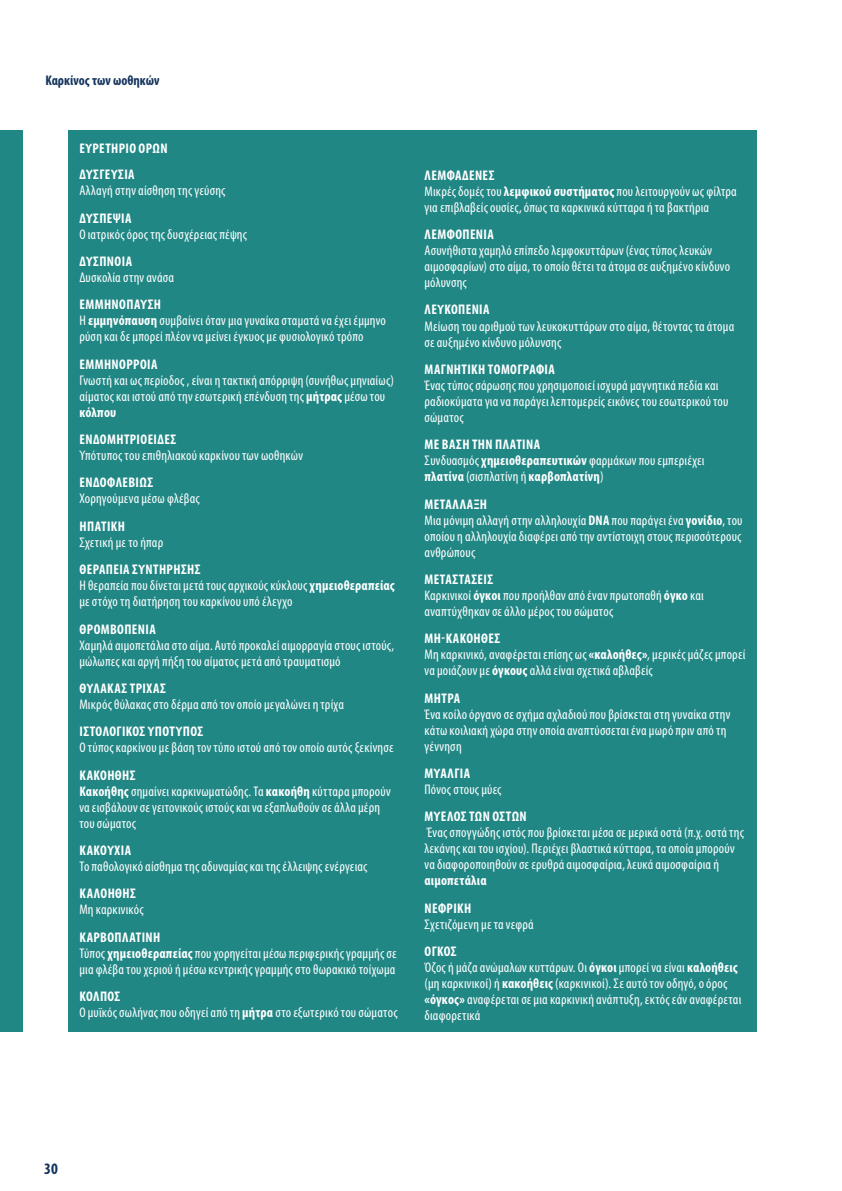
<style>
.page{position:relative;width:842px;height:1191px;background:#fff}
.page>*{position:absolute;margin:0;border:0;box-sizing:border-box;transform-origin:0 0}
.t1{font:700 condensed 16px "Myriad Pro";color:#14345d}
.t2{font:condensed 14px/16px "Myriad Pro";letter-spacing:.015em;color:#fff}
.t3{font:700 condensed 14px/16px "Myriad Pro";letter-spacing:.03em;color:#fff}
.t4{font:700 condensed 14px "Myriad Pro";color:#14345d}
.s1{font-weight:700}
.s2{font-weight:400}
</style>
<div class="page">
<div style="left:0;top:130px;width:23px;height:902px;background:#208785"></div>
<div style="left:68px;top:130px;width:689px;height:902px;background:#208785"></div>
<p class="t4" style="left:45px;top:72px;width:116px">Καρκίνος των ωοθηκών</p>
<p class="t3" style="left:80px;top:139px;width:8px">ευρετηριο</p>
<p class="t3" style="left:139px;top:139px;width:8px">ορων</p>
<p class="t3" style="left:80px;top:166px;width:57px">ΔΥΣΓΕΥΣΙΑ</p>
<p class="t2" style="left:79px;top:182px;width:148px">Αλλαγή στην αίσθηση της γεύσης</p>
<p class="t3" style="left:80px;top:210px;width:53px">ΔΥΣΠΕΨΙΑ</p>
<p class="t2" style="left:79px;top:226px;width:169px">Ο ιατρικός όρος της δυσχέρειας πέψης</p>
<p class="t3" style="left:80px;top:253px;width:54px">ΔΥΣΠΝΟΙΑ</p>
<p class="t2" style="left:79px;top:269px;width:96px">Δυσκολία στην ανάσα</p>
<p class="t2" style="left:79px;top:296px;width:308px"><span class="s1">ΕΜΜΗΝΟΠΑΥΣΗ<br></span>Η <span class="s1">εμμηνόπαυση</span> συμβαίνει όταν μια γυναίκα σταματά να έχει έμμηνο ρύση και δε μπορεί πλέον να μείνει έγκυος με φυσιολογικό τρόπο</p>
<p class="t3" style="left:80px;top:356px;width:80px">ΕΜΜΗΝΟΡΡΟΙΑ</p>
<p class="t2" style="left:79px;top:372px;width:316px">Γνωστή και ως περίοδος , είναι η τακτική απόρριψη (συνήθως μηνιαίως) αίματος και ιστού από την εσωτερική επένδυση της <span class="s1">μήτρας</span> μέσω του <span class="s1">κόλπου</span></p>
<p class="t3" style="left:80px;top:431px;width:98px">ΕΝΔΟΜΗΤΡΙΟΕΙΔΕΣ</p>
<p class="t2" style="left:79px;top:447px;width:225px">Υπότυπος του επιθηλιακού καρκίνου των ωοθηκών</p>
<p class="t3" style="left:80px;top:474px;width:75px">ΕΝΔΟΦΛΕΒΙΩΣ</p>
<p class="t2" style="left:79px;top:490px;width:122px">Χορηγούμενα μέσω φλέβας</p>
<p class="t3" style="left:80px;top:518px;width:47px">ΗΠΑΤΙΚΗ</p>
<p class="t2" style="left:79px;top:534px;width:85px">Σχετική με το ήπαρ</p>
<p class="t2" style="left:79px;top:561px;width:317px"><span class="s1">ΘΕΡΑΠΕΙΑ ΣΥΝΤΗΡΗΣΗΣ<br></span>Η θεραπεία που δίνεται μετά τους αρχικούς κύκλους <span class="s1">χημειοθεραπείας </span>με στόχο τη διατήρηση του καρκίνου υπό έλεγχο</p>
<p class="t3" style="left:80px;top:620px;width:78px">ΘΡΟΜΒΟΠΕΝΙΑ</p>
<p class="t2" style="left:79px;top:636px;width:316px">Χαμηλά αιμοπετάλια στο αίμα. Αυτό προκαλεί αιμορραγία στους ιστούς, μώλωπες και αργή πήξη του αίματος μετά από τραυματισμό</p>
<p class="t3" style="left:80px;top:680px;width:88px">ΘΥΛΑΚΑΣ ΤΡΙΧΑΣ</p>
<p class="t2" style="left:79px;top:696px;width:266px">Μικρός θύλακας στο δέρμα από τον οποίο μεγαλώνει η τρίχα</p>
<p class="t3" style="left:80px;top:723px;width:125px">ΙΣΤΟΛΟΓΙΚΟΣ ΥΠΟΤΥΠΟΣ</p>
<p class="t2" style="left:79px;top:739px;width:316px">Ο τύπος καρκίνου με βάση τον τύπο ιστού από τον οποίο αυτός ξεκίνησε</p>
<p class="t2" style="left:79px;top:767px;width:313px"><span class="s1">ΚΑΚΟΗΘΗΣ<br>Κακοήθης</span> σημαίνει καρκινωματώδης. Τα <span class="s1">κακοήθη</span> κύτταρα μπορούν να εισβάλουν σε γειτονικούς ιστούς και να εξαπλωθούν σε άλλα μέρη του σώματος</p>
<p class="t3" style="left:80px;top:842px;width:53px">ΚΑΚΟΥΧΙΑ</p>
<p class="t2" style="left:79px;top:858px;width:290px">Το παθολογικό αίσθημα της αδυναμίας και της έλλειψης ενέργειας</p>
<p class="t3" style="left:80px;top:885px;width:58px">ΚΑΛΟΗΘΗΣ</p>
<p class="t2" style="left:79px;top:901px;width:66px">Μη καρκινικός</p>
<p class="t2" style="left:79px;top:929px;width:319px"><span class="s1">ΚΑΡΒΟΠΛΑΤΙΝΗ<br></span>Τύπος <span class="s1">χημειοθεραπείας</span> που χορηγείται μέσω περιφερικής γραμμής σε μια φλέβα του χεριού ή μέσω κεντρικής γραμμής στο θωρακικό τοίχωμα</p>
<p class="t2" style="left:79px;top:988px;width:320px"><span class="s1">ΚΟΛΠΟΣ<br></span>Ο μυϊκός σωλήνας που οδηγεί από τη <span class="s1">μήτρα</span> στο εξωτερικό του σώματος</p>
<p class="t2" style="left:424px;top:167px;width:314px"><span class="s1">ΛΕΜΦΑΔΕΝΕΣ<br></span>Μικρές δομές του <span class="s1">λεμφικού συστήματος</span> που λειτουργούν ως φίλτρα για επιβλαβείς ουσίες, όπως τα καρκινικά κύτταρα ή τα βακτήρια</p>
<p class="t3" style="left:425px;top:226px;width:71px">ΛΕΜΦΟΠΕΝΙΑ</p>
<p class="t2" style="left:424px;top:242px;width:307px">Ασυνήθιστα χαμηλό επίπεδο λεμφοκυττάρων (ένας τύπος λευκών αιμοσφαρίων) στο αίμα, το οποίο θέτει τα άτομα σε αυξημένο κίνδυνο μόλυνσης</p>
<p class="t3" style="left:425px;top:301px;width:66px">ΛΕΥΚΟΠΕΝΙΑ</p>
<p class="t2" style="left:424px;top:318px;width:311px">Μείωση του αριθμού των λευκοκυττάρων στο αίμα, θέτοντας τα άτομα σε αυξημένο κίνδυνο μόλυνσης</p>
<p class="t3" style="left:425px;top:361px;width:132px">MΑΓΝΗΤΙΚΗ ΤΟΜΟΓΡΑΦΙΑ</p>
<p class="t2" style="left:424px;top:377px;width:305px">Ένας τύπος σάρωσης που χρησιμοποιεί ισχυρά μαγνητικά πεδία και ραδιοκύματα για να παράγει λεπτομερείς εικόνες του εσωτερικού του σώματος</p>
<p class="t3" style="left:424px;top:436px;width:282px">ΜΕ ΒΑΣΗ ΤΗΝ ΠΛΑΤΙΝΑ<br><span class="s2">Συνδυασμός</span> χημειοθεραπευτικών <span class="s2">φαρμάκων που εμπεριέχει </span>πλατίνα <span class="s2">(σισπλατίνη ή</span> καρβοπλατίνη<span class="s2">)</span></p>
<p class="t2" style="left:424px;top:496px;width:320px"><span class="s1">ΜΕΤΑΛΛΑΞΗ<br></span>Μια μόνιμη αλλαγή στην αλληλουχία <span class="s1">DNA</span> που παράγει ένα <span class="s1">γονίδιο</span>, του οποίου η αλληλουχία διαφέρει από την αντίστοιχη στους περισσότερους ανθρώπους</p>
<p class="t2" style="left:424px;top:571px;width:281px"><span class="s1">ΜΕΤΑΣΤΑΣΕΙΣ<br></span>Καρκινικοί <span class="s1">όγκοι</span> που προήλθαν από έναν πρωτοπαθή <span class="s1">όγκο</span> και αναπτύχθηκαν σε άλλο μέρος του σώματος</p>
<p class="t2" style="left:424px;top:630px;width:322px"><span class="s1">ΜΗ-ΚΑΚΟΗΘΕΣ<br></span>Μη καρκινικό, αναφέρεται επίσης ως <span class="s1">«καλοήθες»</span>, μερικές μάζες μπορεί να μοιάζουν με <span class="s1">όγκους</span> αλλά είναι σχετικά αβλαβείς</p>
<p class="t3" style="left:425px;top:689px;width:37px">ΜΗΤΡΑ</p>
<p class="t2" style="left:424px;top:706px;width:307px">Ένα κοίλο όργανο σε σχήμα αχλαδιού που βρίσκεται στη γυναίκα στην κάτω κοιλιακή χώρα στην οποία αναπτύσσεται ένα μωρό πριν από τη γέννηση</p>
<p class="t3" style="left:425px;top:765px;width:47px">ΜΥΑΛΓΙΑ</p>
<p class="t2" style="left:424px;top:781px;width:79px">Πόνος στους μύες</p>
<p class="t3" style="left:425px;top:808px;width:104px">ΜΥΕΛΟΣ ΤΩΝ ΟΣΤΩΝ</p>
<p class="t2" style="left:424px;top:824px;width:321px">Ένας σπογγώδης ιστός που βρίσκεται μέσα σε μερικά οστά (π.χ. οστά της λεκάνης και του ισχίου). Περιέχει βλαστικά κύτταρα, τα οποία μπορούν να διαφοροποιηθούν σε ερυθρά αιμοσφαίρια, λευκά αιμοσφαίρια ή</p>
<p class="t3" style="left:424px;top:866px;width:64px;line-height:27.4px">αιμοπετάλια<br>ΝΕΦΡΙΚΗ</p>
<p class="t2" style="left:424px;top:916px;width:111px">Σχετιζόμενη με τα νεφρά</p>
<p class="t2" style="left:424px;top:943px;width:318px"><span class="s1">ΟΓΚΟΣ<br></span>Όζος ή μάζα ανώμαλων κυττάρων. Οι <span class="s1">όγκοι</span> μπορεί να είναι <span class="s1">καλοήθεις </span>(μη καρκινικοί) ή <span class="s1">κακοήθεις</span> (καρκινικοί). Σε αυτό τον οδηγό, ο όρος <span class="s1">«όγκος»</span> αναφέρεται σε μια καρκινική ανάπτυξη, εκτός εάν αναφέρεται διαφορετικά</p>
<p class="t1" style="left:44px;top:1159px;width:15px">30</p>
</div>
